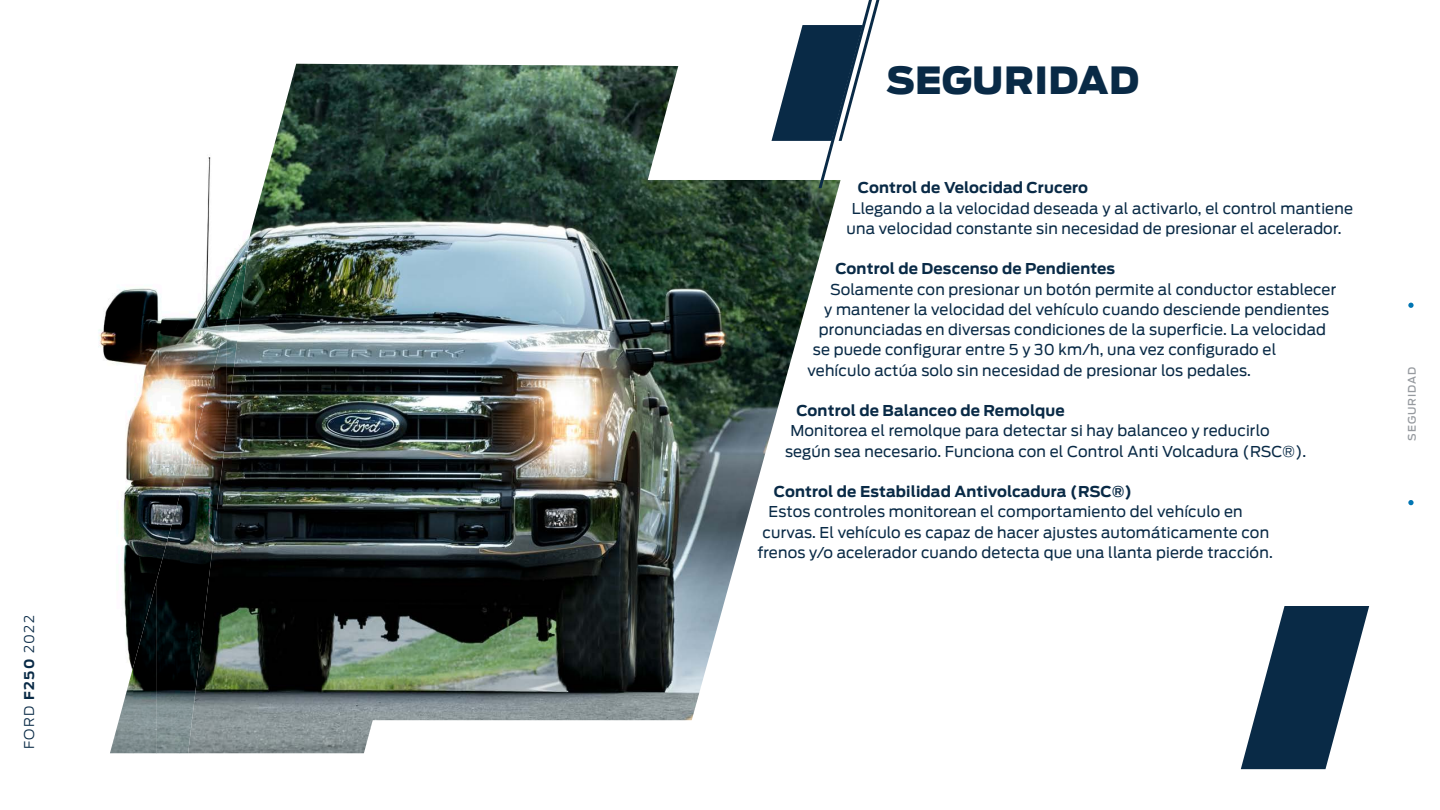
<style>
.page{position:relative;width:1440px;height:810px;background:#fff}
.page>*{position:absolute;margin:0;border:0;box-sizing:border-box;transform-origin:0 0}
.t1{font:900 37.5px "Ford Antenna";letter-spacing:.01em;color:#092a46}
.t2{font:15px/20.2px "Ford Antenna";letter-spacing:.01em;color:#092a46}
.t3{font:700 15px "Ford Antenna";letter-spacing:.01em;color:#092a46}
.t4{font:300 13.5px "Ford Antenna";letter-spacing:.1em;color:#092a46}
.t5{font:500 10.5px "Ford Antenna";letter-spacing:.1em;color:#969a9f}
.s1{font-weight:700}
</style>
<div class="page">
<img style="left:273px;top:64px;width:394px;height:689px">
<img style="left:98px;top:150px;width:175px;height:604px">
<img style="left:226px;top:236px;width:24px;height:196px">
<img style="left:203px;top:321px;width:24px;height:308px">
<img style="left:180px;top:408px;width:23px;height:345px">
<img style="left:156px;top:494px;width:24px;height:259px">
<img style="left:133px;top:580px;width:24px;height:173px">
<img style="left:110px;top:667px;width:23px;height:86px">
<svg style="left:648px;top:64px;width:124px;height:116px"></svg>
<svg style="left:349px;top:720px;width:318px;height:34px"></svg>
<svg style="left:667px;top:146px;width:747px;height:624px"></svg>
<svg style="left:1241px;top:606px;width:128px;height:163px"></svg>
<svg style="left:772px;top:0;width:154px;height:191px"></svg>
<p class="t4" style="left:18px;top:749px;width:135px;rotate:-90deg">FORD <span class="s1">F250</span> 2022</p>
<h1 class="t1" style="left:886px;top:45px;width:254px">SEGURIDAD</h1>
<p class="t3" style="left:858px;top:174px;width:232px">Control de Velocidad Crucero</p>
<p class="t2" style="left:847px;top:196px;width:508px;text-indent:5px">Llegando a la velocidad deseada y al activarlo, el control mantiene una velocidad constante sin necesidad de presionar el acelerador.</p>
<p class="t3" style="left:835px;top:255px;width:281px">Control de Descenso de Pendientes</p>
<p class="t2" style="left:830px;top:277px;width:508px">Solamente con presionar un botón permite al conductor establecer</p>
<p class="t2" style="left:824px;top:298px;width:507px">y mantener la velocidad del vehículo cuando desciende pendientes</p>
<p class="t2" style="left:819px;top:318px;width:509px">pronunciadas en diversas condiciones de la superficie. La velocidad</p>
<p class="t2" style="left:813px;top:338px;width:465px">se puede configurar entre 5 y 30 km/h, una vez configurado el</p>
<p class="t2" style="left:808px;top:358px;width:445px">vehículo actúa solo sin necesidad de presionar los pedales.</p>
<p class="t3" style="left:796px;top:397px;width:270px">Control de Balanceo de Remolque</p>
<p class="t2" style="left:785px;top:419px;width:523px;text-indent:5px">Monitorea el remolque para detectar si hay balanceo y reducirlo según sea necesario. Funciona con el Control Anti Volcadura (RSC®).</p>
<p class="t3" style="left:774px;top:478px;width:360px">Control de Estabilidad Antivolcadura (RSC®)</p>
<p class="t2" style="left:769px;top:500px;width:476px">Estos controles monitorean el comportamiento del vehículo en</p>
<p class="t2" style="left:763px;top:520px;width:508px">curvas. El vehículo es capaz de hacer ajustes automáticamente con</p>
<p class="t2" style="left:757px;top:541px;width:517px">frenos y/o acelerador cuando detecta que una llanta pierde tracción.</p>
<p class="t5" style="left:1403px;top:441px;width:76px;rotate:-90deg">SEGURIDAD</p>
</div>
